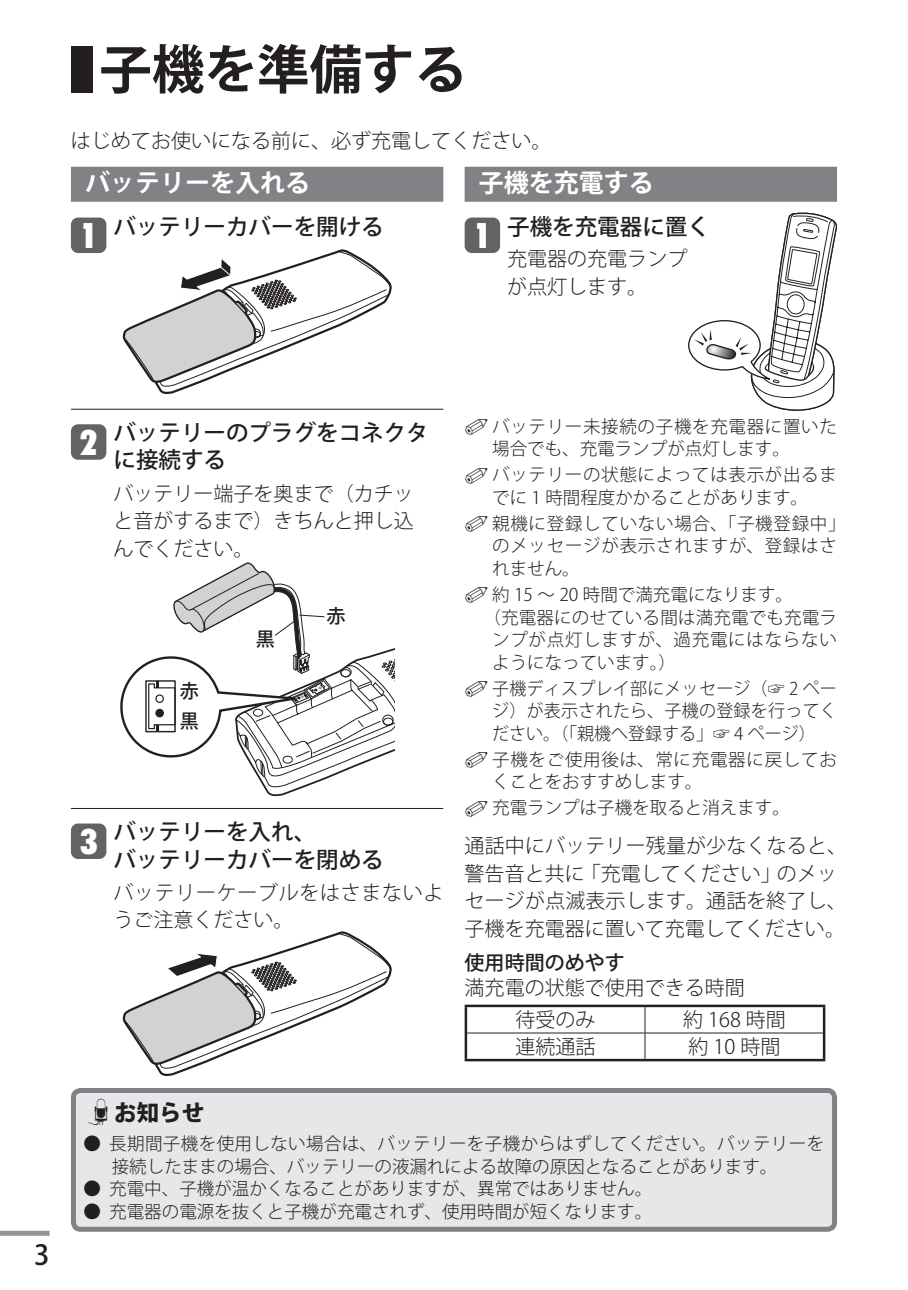
<style>
.page{position:relative;width:908px;height:1290px;background:#fff}
.page>*{position:absolute;margin:0;border:0;box-sizing:border-box;transform-origin:0 0}
.t1{font:700 52.5px "Koz Go Std";color:#231f20}
.t2{font:500 27.5px "Koz Go Pro";color:#231f20}
.t3{font:700 25px "Koz Go Std";color:#fff}
.t4{font:500 22.5px/27px "Koz Go Std";color:#231f20}
.t5{font:800 22.5px "Koz Go Std";color:#231f20}
.t6{font:300 20px/27.5px "Koz Go Std";color:#231f20}
.t7{font:300 20px/27.5px "Koz Go Std";letter-spacing:.03em;color:#231f20}
.t8{font:500 20px "Koz Go Std";color:#231f20}
.t9{font:19px/29.8px "Koz Go Std Medium 90 ms RKSJ H";color:#231f20}
.t10{font:300 17.5px/22.5px "Koz Go Std";letter-spacing:.01em;color:#231f20;text-align:justify}
.t11{font:300 17.5px/22.5px "Koz Go Std";letter-spacing:.04em;color:#231f20}
.s1{font-family:"Futura BT";font-weight:900;font-stretch:condensed;font-size:35px;color:#fff}
</style>
<div class="page">
<div style="left:0;top:1231px;width:50px;height:5px;background:#939598"></div>
<div style="left:71px;top:46px;width:21px;height:46px;background:#231f20"></div>
<div style="left:71px;top:167px;width:372px;height:35px;background:#808285"></div>
<hr style="left:71px;top:409px;width:372px;height:1px;background:#231f20">
<hr style="left:71px;top:808px;width:372px;height:1px;background:#231f20">
<div style="left:71px;top:218px;width:35px;height:35px;background:#636366;border-radius:7px"></div>
<svg style="left:123px;top:249px;width:268px;height:145px"></svg>
<div style="left:71px;top:424px;width:35px;height:36px;background:#636366;border-radius:7px"></div>
<svg style="left:120px;top:562px;width:274px;height:235px"></svg>
<div style="left:71px;top:823px;width:35px;height:36px;background:#636366;border-radius:7px"></div>
<svg style="left:123px;top:931px;width:268px;height:145px"></svg>
<div style="left:464px;top:167px;width:372px;height:35px;background:#808285"></div>
<div style="left:464px;top:218px;width:36px;height:35px;background:#636366;border-radius:7px"></div>
<svg style="left:688px;top:213px;width:148px;height:198px"></svg>
<hr style="left:467px;top:1032px;width:177px;height:1px;background:#231f20">
<hr style="left:644px;top:1032px;width:178px;height:1px;background:#231f20">
<svg style="left:644px;top:1007px;width:1px;height:52px"></svg>
<hr style="left:464px;top:1004px;width:180px;height:3px;background:#231f20">
<hr style="left:464px;top:1007px;width:3px;height:26px;background:#231f20">
<hr style="left:644px;top:1004px;width:181px;height:3px;background:#231f20">
<hr style="left:822px;top:1007px;width:3px;height:26px;background:#231f20">
<hr style="left:464px;top:1033px;width:3px;height:26px;background:#231f20">
<hr style="left:822px;top:1033px;width:3px;height:26px;background:#231f20">
<hr style="left:464px;top:1059px;width:180px;height:2px;background:#231f20">
<hr style="left:644px;top:1059px;width:181px;height:2px;background:#231f20">
<div style="left:73px;top:1090px;width:761px;height:139px;background:#e6e7e9;border-radius:7px"></div>
<div style="left:71px;top:1088px;width:765px;height:144px;border:5px solid #808285;border-radius:7px"></div>
<h1 class="t1" style="left:99px;top:36px;width:369px">子機を準備する</h1>
<p class="t6" style="left:71px;top:127px;width:481px">はじめてお使いになる前に、必ず充電してください。</p>
<h3 class="t3" style="left:85px;top:167px;width:226px">バッテリーを入れる</h3>
<p class="t4" style="left:80px;top:214px;width:305px"><span class="s1">1</span> バッテリーカバーを開ける</p>
<h3 class="t3" style="left:478px;top:167px;width:176px">子機を充電する</h3>
<p class="t4" style="left:473px;top:214px;width:237px"><span class="s1">1</span> 子機を充電器に置く</p>
<p class="t6" style="left:507px;top:246px;width:181px">充電器の充電ランプが点灯します。</p>
<h2 class="t2" style="left:34px;top:1237px;width:17px">3</h2>
<p class="t4" style="left:113px;top:421px;width:316px;text-indent:-33px"><span class="s1">2</span> バッテリーのプラグをコネクタに接続する</p>
<p class="t6" style="left:113px;top:480px;width:302px;text-align:justify">バッテリー端子を奥まで（カチッと音がするまで）きちんと押し込んでください。</p>
<p class="t9" style="left:180px;top:677px;width:21px">赤黒</p>
<p class="t9" style="left:255px;top:625px;width:21px">黒</p>
<p class="t9" style="left:326px;top:602px;width:21px">赤</p>
<p class="t4" style="left:113px;top:820px;width:271px;text-indent:-33px"><span class="s1">3</span> バッテリーを入れ、<br>バッテリーカバーを閉める</p>
<p class="t7" style="left:113px;top:879px;width:331px">バッテリーケーブルをはさまないようご注意ください。</p>
<p class="t11" style="left:492px;top:415px;width:346px">バッテリー未接続の子機を充電器に置いた場合でも、充電ランプが点灯します。</p>
<p class="t11" style="left:492px;top:464px;width:346px">バッテリーの状態によっては表示が出るまでに 1 時間程度かかることがあります。</p>
<p class="t11" style="left:492px;top:513px;width:355px">親機に登録していない場合、「子機登録中」のメッセージが表示されますが、登録はされません。</p>
<p class="t10" style="left:492px;top:584px;width:302px">約 15 ～ 20 時間で満充電になります。</p>
<p class="t10" style="left:483px;top:606px;width:355px">（充電器にのせている間は満充電でも充電ラ</p>
<p class="t11" style="left:492px;top:629px;width:346px">ンプが点灯しますが、過充電にはならない</p>
<p class="t10" style="left:492px;top:651px;width:185px">ようになっています。）</p>
<p class="t10" style="left:492px;top:677px;width:346px">子機ディスプレイ部にメッセージ（☞ 2 ページ）が表示されたら、子機の登録を行ってください。（「親機へ登録する」☞ 4 ページ）</p>
<p class="t11" style="left:492px;top:748px;width:346px">子機をご使用後は、常に充電器に戻しておくことをおすすめします。</p>
<p class="t10" style="left:492px;top:797px;width:299px">充電ランプは子機を取ると消えます。</p>
<p class="t6" style="left:464px;top:832px;width:384px">通話中にバッテリー残量が少なくなると、警告音と共に「充電してください」のメッセージが点滅表示します。通話を終了し、子機を充電器に置いて充電してください。</p>
<p class="t8" style="left:464px;top:950px;width:161px">使用時間のめやす</p>
<p class="t6" style="left:515px;top:972px;width:231px;line-height:32px;text-indent:-51px">満充電の状態で使用できる時間待受のみ</p>
<p class="t6" style="left:682px;top:1006px;width:104px">約 168 時間</p>
<p class="t6" style="left:515px;top:1033px;width:81px">連続通話</p>
<p class="t6" style="left:688px;top:1033px;width:93px">約 10 時間</p>
<p class="t5" style="left:83px;top:1098px;width:122px">▲ お知らせ</p>
<p class="t10" style="left:112px;top:1133px;width:713px;text-indent:-28px">● 長期間子機を使用しない場合は、バッテリーを子機からはずしてください。バッテリーを接続したままの場合、バッテリーの液漏れによる故障の原因となることがあります。</p>
<p class="t10" style="left:83px;top:1178px;width:570px">● 充電中、子機が温かくなることがありますが、異常ではありません。</p>
<p class="t10" style="left:83px;top:1200px;width:570px">● 充電器の電源を抜くと子機が充電されず、使用時間が短くなります。</p>
</div>
